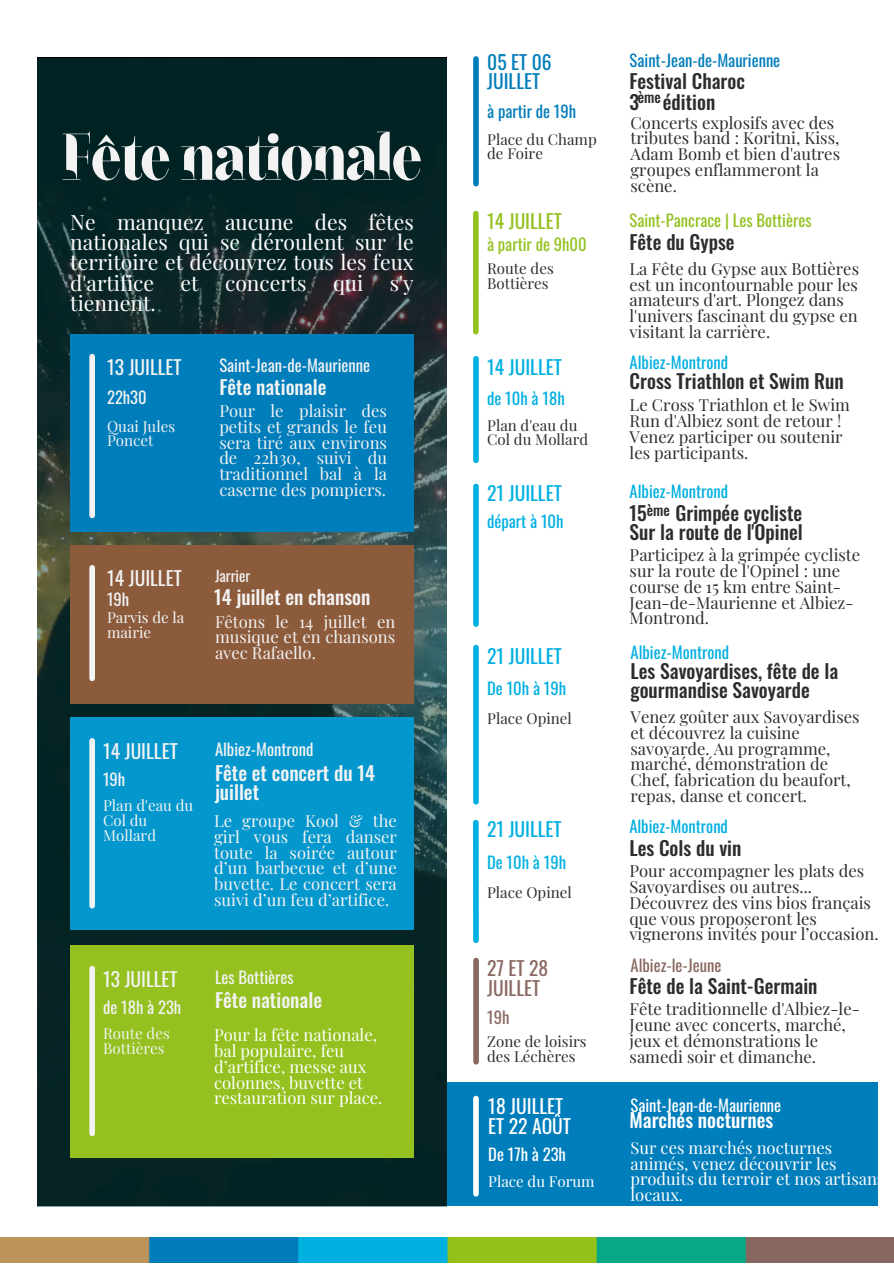
<style>
.page{position:relative;width:894px;height:1264px;background:#fff}
.page>*{position:absolute;margin:0;border:0;box-sizing:border-box;transform-origin:0 0}
.t1{font:66px "Sliced Bold Title";color:#f3f3f3}
.t2{font:21px/20.2px "Playfair Display";color:#fff;text-align:justify}
.t3{font:500 19.5px/21.3px "Oswald";color:#2d2d2d}
.t4{font:500 19.5px/19.2px "Oswald";color:#f3f3f3}
.t5{font:19.5px "Oswald";color:#00b0e1}
.t6{font:19.5px "Oswald";color:#f3f3f3}
.t7{font:19.5px/19.2px "Oswald";color:#fff}
.t8{font:500 19.5px "Oswald";color:#fff}
.t9{font:19.5px/19.2px "Oswald";color:#007dbb}
.t10{font:19.5px/19.2px "Oswald";color:#896861}
.t11{font:19.5px "Oswald";color:#94c11f}
.t12{font:16.5px/15.8px "Playfair Display";color:#2d2d2d}
.t13{font:16.5px/15.8px "Playfair Display";color:#f3f3f3;text-align:justify}
.t14{font:16.5px/15.8px "Playfair Display";color:#fff}
.t15{font:16.5px "Oswald";color:#00b0e1}
.t16{font:16.5px "Oswald";color:#f3f3f3}
.t17{font:16.5px "Oswald";color:#94c11f}
.t18{font:16.5px "Oswald";color:#007dbb}
.t19{font:16.5px "Oswald";color:#fff}
.t20{font:16.5px "Oswald";color:#896861}
.t21{font:15px/14.7px "Playfair Display";color:#2d2d2d}
.t22{font:15px/14.7px "Playfair Display";color:#f3f3f3}
.t23{font:15px "Playfair Display";color:#fff}
.t24{font:15px "Oswald";color:#f3f3f3}
.t25{font:500 14.4px "Oswald";color:#2d2d2d}
</style>
<div class="page">
<div style="left:473px;top:59px;width:5px;height:125px;background:#007dbb"></div>
<div style="left:473px;top:213px;width:5px;height:119px;background:#94c11f"></div>
<div style="left:473px;top:359px;width:5px;height:101px;background:#00b0e1"></div>
<div style="left:473px;top:486px;width:5px;height:138px;background:#00b0e1"></div>
<div style="left:473px;top:647px;width:5px;height:154px;background:#00b0e1"></div>
<div style="left:473px;top:822px;width:5px;height:118px;background:#00b0e1"></div>
<div style="left:473px;top:960px;width:6px;height:101px;background:#896861"></div>
<div style="left:446px;top:1082px;width:431px;height:124px;background:#007dbb"></div>
<div style="left:473px;top:1098px;width:5px;height:95px;background:#fff"></div>
<img style="left:0;top:1237px;width:893px;height:25px">
<svg style="left:37px;top:58px;width:409px;height:1148px;background:#102b2b"></svg>
<div style="left:70px;top:334px;width:343px;height:198px;background:#007dbb"></div>
<div style="left:70px;top:545px;width:343px;height:159px;background:#8c5b3c"></div>
<div style="left:70px;top:717px;width:343px;height:213px;background:#0397ce"></div>
<div style="left:70px;top:945px;width:343px;height:212px;background:#94c11f"></div>
<div style="left:89px;top:356px;width:6px;height:159px;background:#f3f3f3"></div>
<div style="left:89px;top:567px;width:6px;height:111px;background:#f3f3f3"></div>
<div style="left:89px;top:740px;width:6px;height:165px;background:#f3f3f3"></div>
<div style="left:89px;top:968px;width:6px;height:165px;background:#f3f3f3"></div>
<h5 class="t1" style="left:62px;top:132px;width:361px">Fête nationale</h5>
<h5 class="t2" style="left:70px;top:211px;width:345px">Ne manquez aucune des fêtes nationales qui se déroulent sur le territoire et découvrez tous les feux d'artifice</h5>
<h5 class="t2" style="left:180px;top:272px;width:20px">et</h5>
<h5 class="t2" style="left:225px;top:272px;width:83px">concerts</h5>
<h5 class="t2" style="left:333px;top:272px;width:32px">qui</h5>
<h5 class="t2" style="left:389px;top:272px;width:26px">s'y</h5>
<h5 class="t2" style="left:70px;top:292px;width:87px">tiennent.</h5>
<h5 class="t6" style="left:107px;top:351px;width:76px">13 JUILLET</h5>
<h5 class="t16" style="left:107px;top:385px;width:41px">22h30</h5>
<h5 class="t22" style="left:107px;top:418px;width:69px">Quai Jules<br>Poncet</h5>
<h2 class="t6" style="left:107px;top:562px;width:76px">14 JUILLET</h2>
<h5 class="t16" style="left:107px;top:586px;width:24px">19h</h5>
<h2 class="t22" style="left:107px;top:609px;width:79px">Parvis de la mairie</h2>
<h5 class="t16" style="left:219px;top:352px;width:152px">Saint-Jean-de-Maurienne</h5>
<h3 class="t4" style="left:219px;top:376px;width:108px">Fête nationale</h3>
<h3 class="t13" style="left:219px;top:402px;width:169px">Pour le plaisir des petits et grands le feu sera tiré aux environs de 22h30, suivi du traditionnel bal à la caserne des pompiers.</h3>
<h5 class="t24" style="left:215px;top:564px;width:37px">Jarrier</h5>
<p class="t4" style="left:214px;top:587px;width:158px">14 juillet en chanson</p>
<h5 class="t13" style="left:215px;top:613px;width:182px">Fêtons le 14 juillet en musique et en chansons avec Rafaello.</h5>
<h3 class="t6" style="left:103px;top:735px;width:76px">14 JUILLET</h3>
<h5 class="t16" style="left:103px;top:766px;width:24px">19h</h5>
<h3 class="t22" style="left:103px;top:797px;width:92px">Plan d'eau du<br>Col du<br>Mollard</h3>
<h2 class="t16" style="left:215px;top:736px;width:100px">Albiez-Montrond</h2>
<h5 class="t4" style="left:215px;top:762px;width:161px">Fête et concert du 14 juillet</h5>
<h5 class="t13" style="left:214px;top:812px;width:184px">Le groupe Kool &amp; the girl vous fera danser toute la soirée autour d’un barbecue et d’une buvette. Le concert sera suivi d’un feu d’artifice.</h5>
<h5 class="t6" style="left:103px;top:963px;width:76px">13 JUILLET</h5>
<h2 class="t16" style="left:103px;top:994px;width:80px">de 18h à 23h</h2>
<h5 class="t22" style="left:103px;top:1025px;width:68px">Route des<br>Bottières</h5>
<h5 class="t16" style="left:215px;top:964px;width:80px">Les Bottières</h5>
<h5 class="t4" style="left:215px;top:990px;width:108px">Fête nationale</h5>
<h5 class="t14" style="left:214px;top:1026px;width:170px">Pour la fête nationale, bal populaire, feu d’artifice, messe aux colonnes, buvette et restauration sur place.</h5>
<h5 class="t9" style="left:487px;top:52px;width:66px">05 ET 06<br>JUILLET</h5>
<h1 class="t18" style="left:629px;top:48px;width:152px">Saint-Jean-de-Maurienne</h1>
<h5 class="t3" style="left:629px;top:69px;width:117px">Festival Charoc<br>3 édition</h5>
<h3 class="t25" style="left:637px;top:86px;width:25px">ème</h3>
<h2 class="t18" style="left:487px;top:98px;width:90px">à partir de 19h</h2>
<h5 class="t12" style="left:630px;top:114px;width:211px">Concerts explosifs avec des tributes band : Koritni, Kiss,<br>Adam Bomb et bien d'autres groupes enflammeront la scène.</h5>
<h4 class="t21" style="left:487px;top:131px;width:111px">Place du Champ de Foire</h4>
<h5 class="t11" style="left:487px;top:205px;width:76px">14 JUILLET</h5>
<h5 class="t17" style="left:629px;top:207px;width:183px">Saint-Pancrace | Les Bottières</h5>
<h3 class="t3" style="left:629px;top:230px;width:107px">Fête du Gypse</h3>
<h2 class="t21" style="left:487px;top:261px;width:68px">Route des<br>Bottières</h2>
<h5 class="t12" style="left:629px;top:260px;width:231px">La Fête du Gypse aux Bottières est un incontournable pour les amateurs d'art. Plongez dans l'univers fascinant du gypse en visitant la carrière.</h5>
<h5 class="t5" style="left:487px;top:351px;width:76px">14 JUILLET</h5>
<h3 class="t15" style="left:629px;top:349px;width:100px">Albiez-Montrond</h3>
<h5 class="t3" style="left:629px;top:369px;width:216px">Cross Triathlon et Swim Run</h5>
<h5 class="t15" style="left:487px;top:385px;width:79px">de 10h à 18h</h5>
<h2 class="t21" style="left:487px;top:417px;width:102px">Plan d'eau du<br>Col du Mollard</h2>
<h5 class="t17" style="left:487px;top:232px;width:101px">à partir de 9h00</h5>
<h5 class="t12" style="left:629px;top:396px;width:222px">Le Cross Triathlon et le Swim<br>Run d'Albiez sont de retour !<br>Venez participer ou soutenir les participants.</h5>
<h5 class="t5" style="left:487px;top:477px;width:76px">21 JUILLET</h5>
<h5 class="t15" style="left:629px;top:478px;width:100px">Albiez-Montrond</h5>
<h3 class="t15" style="left:487px;top:508px;width:78px">départ à 10h</h3>
<h5 class="t12" style="left:629px;top:546px;width:232px">Participez à la grimpée cycliste sur la route de l'Opinel : une course de 15 km entre Saint-<br>Jean-de-Maurienne et Albiez-<br>Montrond.</h5>
<h2 class="t5" style="left:487px;top:640px;width:76px">21 JUILLET</h2>
<h5 class="t15" style="left:630px;top:639px;width:100px">Albiez-Montrond</h5>
<p class="t25" style="left:646px;top:498px;width:25px">ème</p>
<h5 class="t3" style="left:629px;top:502px;width:174px;line-height:19.2px;text-align:right">Grimpée cycliste<br>Sur la route de l'Opinel</h5>
<h5 class="t3" style="left:629px;top:501px;width:19px">15</h5>
<h5 class="t3" style="left:630px;top:659px;width:209px">Les Savoyardises, fête de la</h5>
<h3 class="t15" style="left:487px;top:675px;width:80px">De 10h à 19h</h3>
<h5 class="t3" style="left:630px;top:679px;width:181px">gourmandise Savoyarde</h5>
<p class="t21" style="left:487px;top:710px;width:86px">Place Opinel</p>
<h5 class="t5" style="left:487px;top:813px;width:76px">21 JUILLET</h5>
<h5 class="t15" style="left:487px;top:849px;width:80px">De 10h à 19h</h5>
<p class="t21" style="left:487px;top:884px;width:86px">Place Opinel</p>
<h5 class="t10" style="left:487px;top:958px;width:63px">27 ET 28<br>JUILLET</h5>
<h5 class="t20" style="left:487px;top:1004px;width:24px">19h</h5>
<h3 class="t21" style="left:487px;top:1033px;width:101px">Zone de loisirs des Léchères</h3>
<h3 class="t7" style="left:488px;top:1095px;width:84px">18 JUILLET<br>ET 22 AOÛT</h3>
<h5 class="t19" style="left:488px;top:1141px;width:79px">De 17h à 23h</h5>
<h5 class="t23" style="left:488px;top:1171px;width:108px">Place du Forum</h5>
<h5 class="t12" style="left:630px;top:708px;width:230px">Venez goûter aux Savoyardises et découvrez la cuisine savoyarde. Au programme, marché, démonstration de<br>Chef, fabrication du beaufort, repas, danse et concert.</h5>
<h5 class="t15" style="left:629px;top:813px;width:100px">Albiez-Montrond</h5>
<h5 class="t3" style="left:629px;top:836px;width:113px">Les Cols du vin</h5>
<h5 class="t12" style="left:629px;top:862px;width:250px">Pour accompagner les plats des<br>Savoyardises ou autres...<br>Découvrez des vins bios français que vous proposeront les vignerons invités pour l’occasion.</h5>
<h2 class="t20" style="left:630px;top:952px;width:92px">Albiez-le-Jeune</h2>
<h2 class="t3" style="left:629px;top:974px;width:189px">Fête de la Saint-Germain</h2>
<h5 class="t12" style="left:629px;top:1000px;width:232px">Fête traditionnelle d'Albiez-le-<br>Jeune avec concerts, marché, jeux et démonstrations le samedi soir et dimanche.</h5>
<h5 class="t19" style="left:630px;top:1092px;width:152px">Saint-Jean-de-Maurienne</h5>
<h2 class="t8" style="left:629px;top:1104px;width:145px">Marchés nocturnes</h2>
<h5 class="t14" style="left:630px;top:1139px;width:255px">Sur ces marchés nocturnes animés, venez découvrir les produits du terroir et nos artisans locaux.</h5>
</div>
